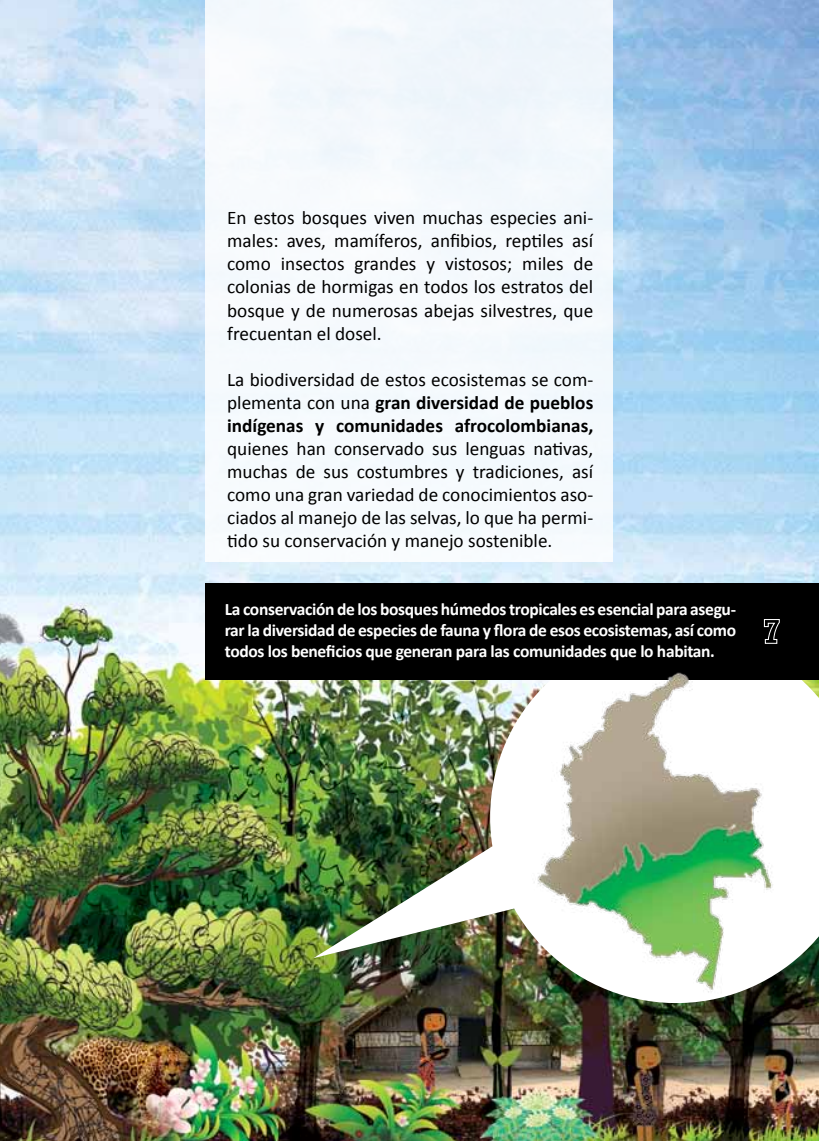
<style>
.page{position:relative;width:819px;height:1141px;background:#fff}
.page>*{position:absolute;margin:0;border:0;box-sizing:border-box;transform-origin:0 0}
.t1{font:19.25px/23.1px "Calibri";color:#000;text-align:justify}
.t2{font:700 19.25px/23.1px "Calibri";color:#000;text-align:justify}
.t3{font:700 17.5px/21px "Calibri";letter-spacing:-.02em;color:#fff;text-align:justify}
.s1{font-weight:400}
</style>
<div class="page">
<img style="left:0;top:0;width:818px;height:1141px">
<img style="left:313px;top:680px;width:506px;height:344px">
<div style="left:206px;top:0;width:407px;height:561px;background:#f5fafd"></div>
<div style="left:206px;top:583px;width:613px;height:97px;background:#000"></div>
<svg style="left:763px;top:619px;width:17px;height:25px"></svg>
<img style="left:531px;top:672px;width:248px;height:327px">
<p class="t1" style="left:227px;top:206px;width:367px">En estos bosques viven muchas especies ani&shy;males: aves, mamíferos, anfibios, reptiles así como insectos grandes y vistosos; miles de colonias de hormigas en todos los estratos del bosque y de numerosas abejas silvestres, que frecuentan el dosel.</p>
<p class="t2" style="left:227px;top:368px;width:367px"><span class="s1">La biodiversidad de estos ecosistemas se com&shy;plementa con una</span> gran diversidad de pueblos indígenas y comunidades afrocolombianas,</p>
<p class="t1" style="left:227px;top:437px;width:367px">quienes han conservado sus lenguas nativas, muchas de sus costumbres y tradiciones, así como una gran variedad de conocimientos aso&shy;ciados al manejo de las selvas, lo que ha permi&shy;tido su conservación y manejo sostenible.</p>
<p class="t3" style="left:225px;top:598px;width:512px">La conservación de los bosques húmedos tropicales es esencial para asegu&shy;rar la diversidad de especies de fauna y flora de esos ecosistemas, así como todos los beneficios que generan para las comunidades que lo habitan.</p>
</div>
